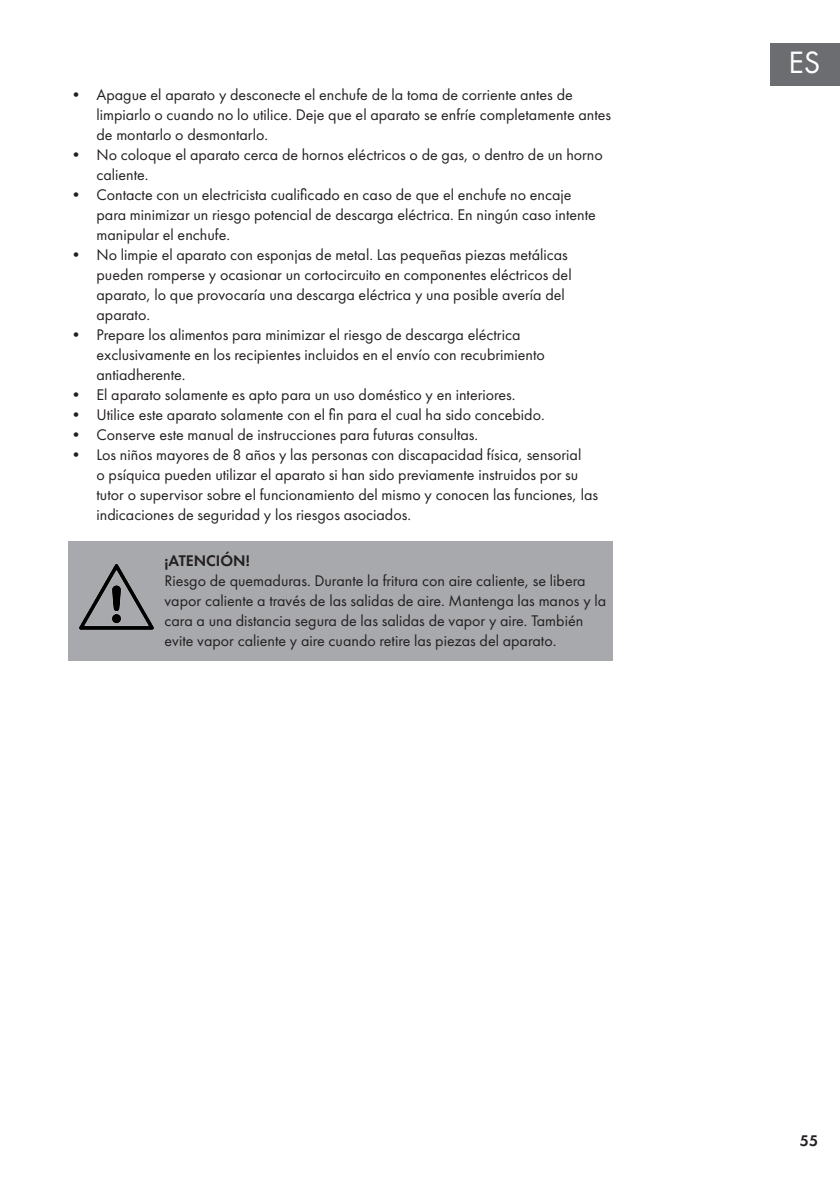
<style>
.page{position:relative;width:840px;height:1191px;background:#fff}
.page>*{position:absolute;margin:0;border:0;box-sizing:border-box;transform-origin:0 0}
.t1{font:32px "Futura PTW08";color:#fff}
.Base_Text_HINWEIS_gr{font:16px/20px "Futura PTW08";color:#231f20}
.t2{font:600 16px "Futura PTW08";color:#231f20}
.s1{font-weight:600}
</style>
<div class="page">
<div style="left:770px;top:43px;width:69px;height:42px;background:#6c6d70"></div>
<div style="left:68px;top:542px;width:544px;height:119px;background:#a8a9ad"></div>
<img style="left:79px;top:565px;width:74px;height:64px">
<p class="Base_Text_HINWEIS_gr" style="left:96px;top:84px;width:516px;text-indent:-28px">• Apague el aparato y desconecte el enchufe de la toma de corriente antes de limpiarlo o cuando no lo utilice. Deje que el aparato se enfríe completamente antes de montarlo o desmontarlo.</p>
<p class="Base_Text_HINWEIS_gr" style="left:96px;top:144px;width:507px;text-indent:-28px">• No coloque el aparato cerca de hornos eléctricos o de gas, o dentro de un horno caliente.</p>
<p class="Base_Text_HINWEIS_gr" style="left:96px;top:184px;width:500px;text-indent:-28px">• Contacte con un electricista cualificado en caso de que el enchufe no encaje para minimizar un riesgo potencial de descarga eléctrica. En ningún caso intente manipular el enchufe.</p>
<p class="Base_Text_HINWEIS_gr" style="left:96px;top:244px;width:476px;text-indent:-28px">• No limpie el aparato con esponjas de metal. Las pequeñas piezas metálicas pueden romperse y ocasionar un cortocircuito en componentes eléctricos del aparato, lo que provocaría una descarga eléctrica y una posible avería del aparato.</p>
<p class="Base_Text_HINWEIS_gr" style="left:96px;top:324px;width:449px;text-indent:-28px">• Prepare los alimentos para minimizar el riesgo de descarga eléctrica exclusivamente en los recipientes incluidos en el envío con recubrimiento antiadherente.</p>
<p class="Base_Text_HINWEIS_gr" style="left:68px;top:384px;width:448px">• El aparato solamente es apto para un uso doméstico y en interiores.</p>
<p class="Base_Text_HINWEIS_gr" style="left:68px;top:404px;width:478px">• Utilice este aparato solamente con el fin para el cual ha sido concebido.</p>
<p class="Base_Text_HINWEIS_gr" style="left:68px;top:424px;width:411px">• Conserve este manual de instrucciones para futuras consultas.</p>
<p class="Base_Text_HINWEIS_gr" style="left:96px;top:444px;width:503px;text-indent:-28px">• Los niños mayores de 8 años y las personas con discapacidad física, sensorial<br>o psíquica pueden utilizar el aparato si han sido previamente instruidos por su tutor o supervisor sobre el funcionamiento del mismo y conocen las funciones, las indicaciones de seguridad y los riesgos asociados.</p>
<p class="Base_Text_HINWEIS_gr" style="left:164px;top:550px;width:443px"><span class="s1">¡ATENCIÓN!<br></span>Riesgo de quemaduras. Durante la fritura con aire caliente, se libera vapor caliente a través de las salidas de aire. Mantenga las manos y la cara a una distancia segura de las salidas de vapor y aire. También evite vapor caliente y aire cuando retire las piezas del aparato.</p>
<h1 class="t1" style="left:787px;top:43px;width:33px">ES</h1>
<p class="t2" style="left:799px;top:1130px;width:20px">55</p>
</div>
